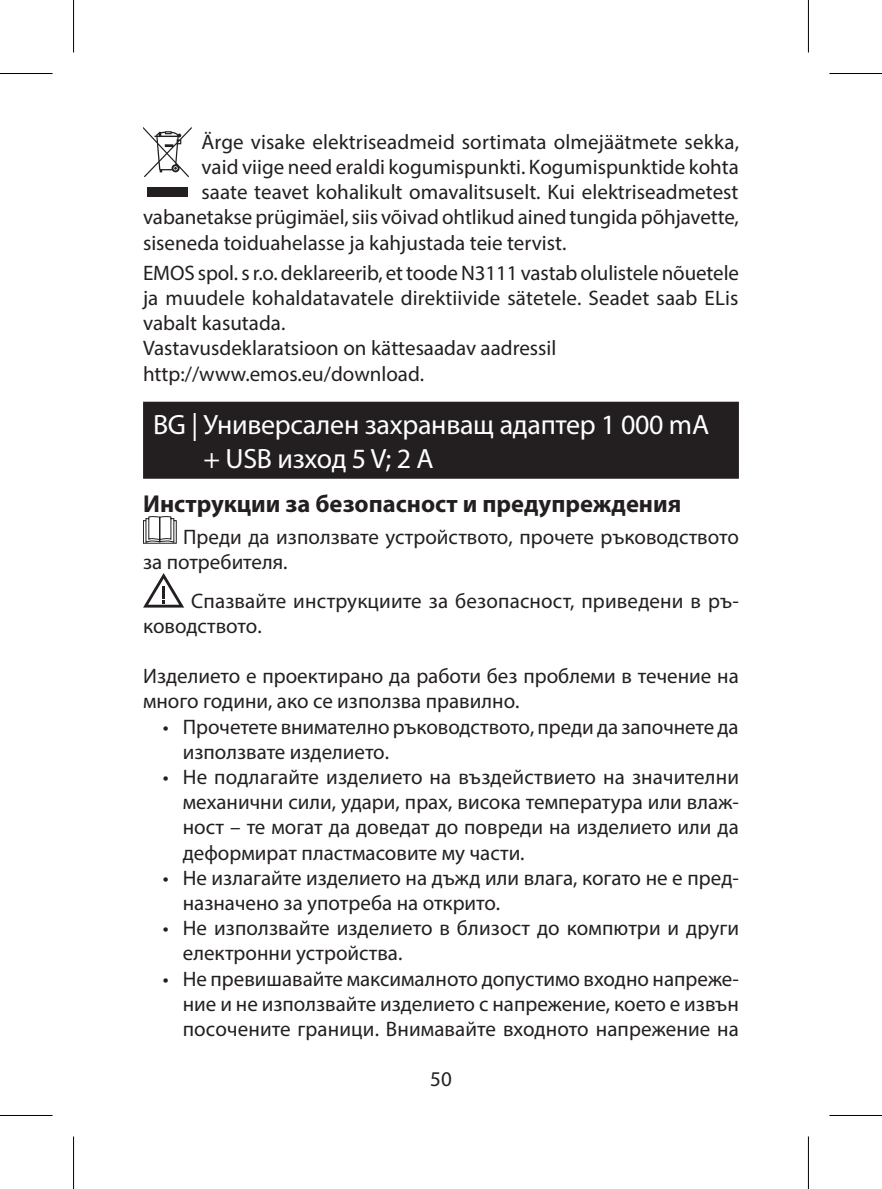
<style>
.page{position:relative;width:882px;height:1189px;background:#fff}
.page>*{position:absolute;margin:0;border:0;box-sizing:border-box;transform-origin:0 0}
.t1{font:28px/33.6px "Myriad Pro";letter-spacing:-.01em;color:#fff}
.t2{font:700 24.5px "Myriad Pro";color:#231f20}
.t3{font:21px/25.2px "Myriad Pro";color:#231f20}
</style>
<div class="page">
<div style="left:143px;top:402px;width:595px;height:77px;background:#231f20"></div>
<svg style="left:143px;top:127px;width:49px;height:50px"></svg>
<div style="left:147px;top:187px;width:40px;height:10px;background:#231f20"></div>
<svg style="left:143px;top:516px;width:33px;height:28px"></svg>
<svg style="left:143px;top:573px;width:41px;height:34px"></svg>
<div style="left:71px;top:0;width:5px;height:53px;background:#f6f6f6"></div>
<div style="left:71px;top:1136px;width:5px;height:53px;background:#f6f6f6"></div>
<svg style="left:808px;top:0;width:1px;height:53px"></svg>
<svg style="left:808px;top:1136px;width:1px;height:53px"></svg>
<hr style="left:0;top:73px;width:52px;height:1px;background:#000">
<hr style="left:829px;top:73px;width:52px;height:1px;background:#000">
<hr style="left:0;top:1115px;width:52px;height:1px;background:#000">
<hr style="left:829px;top:1115px;width:52px;height:1px;background:#000">
<hr style="left:73px;top:0;width:1px;height:53px;background:#000">
<hr style="left:73px;top:1136px;width:1px;height:53px;background:#000">
<hr style="left:807px;top:0;width:1px;height:53px;background:#000">
<hr style="left:807px;top:1136px;width:1px;height:53px;background:#000">
<p class="t3" style="left:201px;top:129px;width:538px">Ärge visake elektriseadmeid sortimata olmejäätmete sekka,</p>
<p class="t3" style="left:201px;top:154px;width:538px">vaid viige need eraldi kogumispunkti. Kogumispunktide kohta</p>
<p class="t3" style="left:201px;top:179px;width:538px">saate teavet kohalikult omavalitsuselt. Kui elektriseadmetest</p>
<p class="t3" style="left:143px;top:204px;width:597px">vabanetakse prügimäel, siis võivad ohtlikud ained tungida põhjavette,</p>
<p class="t3" style="left:143px;top:230px;width:425px">siseneda toiduahelasse ja kahjustada teie tervist.</p>
<p class="t3" style="left:143px;top:260px;width:597px">EMOS spol. s r.o. deklareerib, et toode N3111 vastab olulistele nõuetele ja muudele kohaldatavatele direktiivide sätetele. Seadet saab ELis vabalt kasutada.<br>Vastavusdeklaratsioon on kättesaadav aadressil http://www.emos.eu/download.</p>
<h1 class="t1" style="left:203px;top:407px;width:507px;text-indent:-50px">BG | Универсален захранващ адаптер 1 000 mA + USB изход 5 V; 2 A</h1>
<p class="t2" style="left:143px;top:488px;width:539px">Инструкции за безопасност и предупреждения</p>
<p class="t3" style="left:143px;top:524px;width:597px;text-indent:40px">Преди да използвате устройството, прочете ръководството за потребителя.</p>
<p class="t3" style="left:143px;top:587px;width:597px;text-indent:48px">Спазвайте инструкциите за безопасност, приведени в ръ&shy;ководството.</p>
<p class="t3" style="left:143px;top:663px;width:597px">Изделието е проектирано да работи без проблеми в течение на много години, ако се използва правилно.</p>
<p class="t3" style="left:183px;top:713px;width:557px;text-indent:-20px">• Прочетете внимателно ръководството, преди да започнете да използвате изделието.</p>
<p class="t3" style="left:183px;top:764px;width:557px;text-align:justify;text-indent:-20px">• Не подлагайте изделието на въздействието на значителни механични сили, удари, прах, висока температура или влаж&shy;ност – те могат да доведат до повреди на изделието или да деформират пластмасовите му части.</p>
<p class="t3" style="left:183px;top:865px;width:557px;text-indent:-20px">• Не излагайте изделието на дъжд или влага, когато не е пред&shy;назначено за употреба на открито.</p>
<p class="t3" style="left:183px;top:915px;width:557px;text-indent:-20px">• Не използвайте изделието в близост до компютри и други електронни устройства.</p>
<p class="t3" style="left:183px;top:965px;width:557px;text-align:justify;text-indent:-20px">• Не превишавайте максималното допустимо входно напреже&shy;ние и не използвайте изделието с напрежение, което е извън посочените граници. Внимавайте входното напрежение на</p>
<p class="t3" style="left:430px;top:1065px;width:23px">50</p>
</div>
